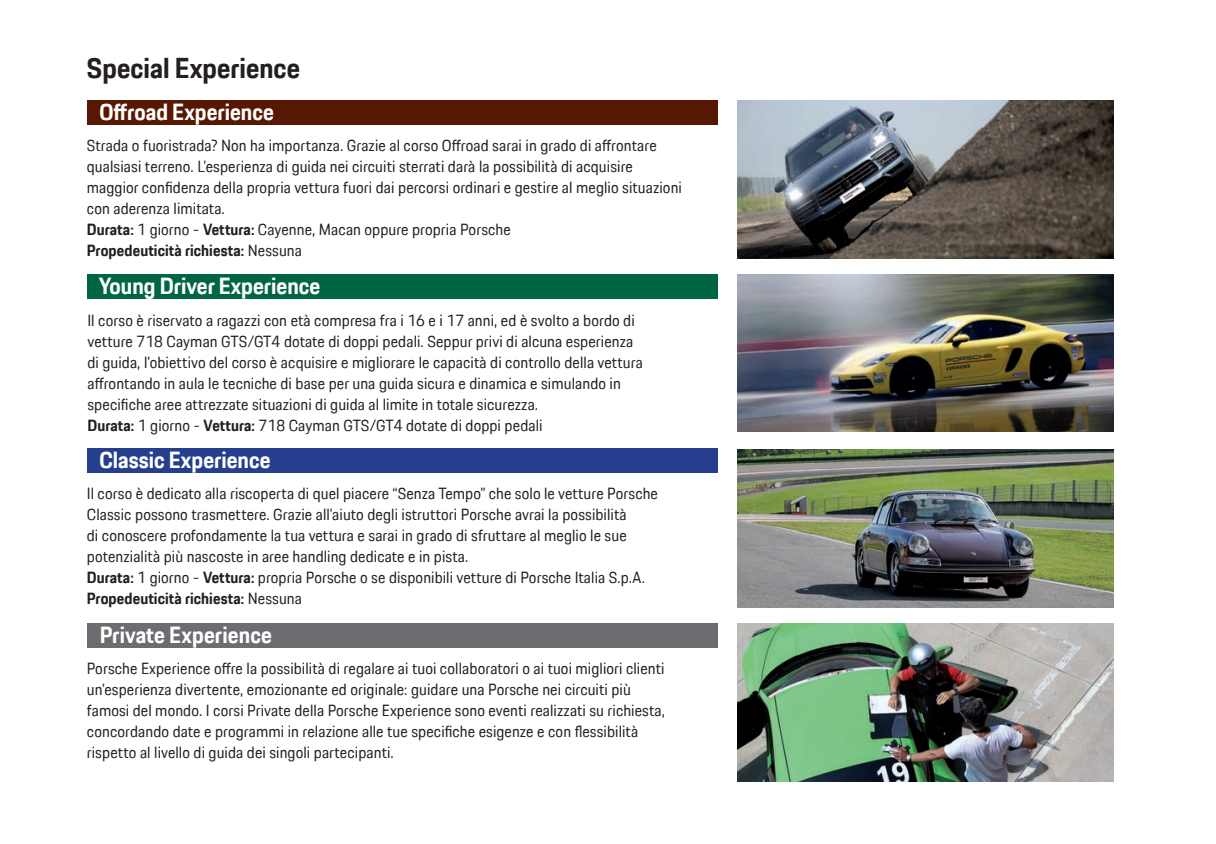
<style>
.page{position:relative;width:1216px;height:844px;background:#fff}
.page>*{position:absolute;margin:0;border:0;box-sizing:border-box;transform-origin:0 0}
.t1{font:700 28px "Porsche Next TT";letter-spacing:.005em;color:#231f20}
.t2{font:700 22.75px "Porsche Next TT";letter-spacing:.005em;color:#fff}
.t3{font:15.75px/21px "Porsche Next TT";letter-spacing:.005em;color:#231f20}
.s1{font-weight:700}
</style>
<div class="page">
<img style="left:737px;top:100px;width:376px;height:158px">
<img style="left:737px;top:274px;width:376px;height:158px">
<img style="left:737px;top:449px;width:376px;height:158px">
<img style="left:737px;top:623px;width:376px;height:158px">
<div style="left:87px;top:623px;width:630px;height:25px;background:#6c6d70"></div>
<div style="left:87px;top:100px;width:630px;height:25px;background:#561802"></div>
<div style="left:87px;top:274px;width:630px;height:25px;background:#006541"></div>
<div style="left:87px;top:448px;width:630px;height:25px;background:#253f8e"></div>
<h1 class="t1" style="left:87px;top:50px;width:215px">Special Experience</h1>
<h2 class="t2" style="left:99px;top:97px;width:176px">Offroad Experience</h2>
<p class="t3" style="left:87px;top:135px;width:596px">Strada o fuoristrada? Non ha importanza. Grazie al corso Offroad sarai in grado di affrontare qualsiasi terreno. L’esperienza di guida nei circuiti sterrati darà la possibilità di acquisire maggior confidenza della propria vettura fuori dai percorsi ordinari e gestire al meglio situazioni con aderenza limitata.<br><span class="s1">Durata:</span> 1 giorno - <span class="s1">Vettura:</span> Cayenne, Macan oppure propria Porsche<br><span class="s1">Propedeuticità richiesta:</span> Nessuna</p>
<h2 class="t2" style="left:99px;top:271px;width:223px">Young Driver Experience</h2>
<p class="t3" style="left:87px;top:309px;width:557px">Il corso è riservato a ragazzi con età compresa fra i 16 e i 17 anni, ed è svolto a bordo di vetture 718 Cayman GTS/GT4 dotate di doppi pedali. Seppur privi di alcuna esperienza di guida, l’obiettivo del corso è acquisire e migliorare le capacità di controllo della vettura affrontando in aula le tecniche di base per una guida sicura e dinamica e simulando in specifiche aree attrezzate situazioni di guida al limite in totale sicurezza.<br><span class="s1">Durata:</span> 1 giorno - <span class="s1">Vettura:</span> 718 Cayman GTS/GT4 dotate di doppi pedali</p>
<h2 class="t2" style="left:99px;top:445px;width:173px">Classic Experience</h2>
<p class="t3" style="left:87px;top:482px;width:572px">Il corso è dedicato alla riscoperta di quel piacere “Senza Tempo” che solo le vetture Porsche Classic possono trasmettere. Grazie all’aiuto degli istruttori Porsche avrai la possibilità<br>di conoscere profondamente la tua vettura e sarai in grado di sfruttare al meglio le sue potenzialità più nascoste in aree handling dedicate e in pista.<br><span class="s1">Durata:</span> 1 giorno - <span class="s1">Vettura:</span> propria Porsche o se disponibili vetture di Porsche Italia S.p.A.<br><span class="s1">Propedeuticità richiesta:</span> Nessuna</p>
<h2 class="t2" style="left:100px;top:620px;width:174px">Private Experience</h2>
<p class="t3" style="left:87px;top:657px;width:579px">Porsche Experience offre la possibilità di regalare ai tuoi collaboratori o ai tuoi migliori clienti un’esperienza divertente, emozionante ed originale: guidare una Porsche nei circuiti più famosi del mondo. I corsi Private della Porsche Experience sono eventi realizzati su richiesta, concordando date e programmi in relazione alle tue specifiche esigenze e con flessibilità rispetto al livello di guida dei singoli partecipanti.</p>
</div>
